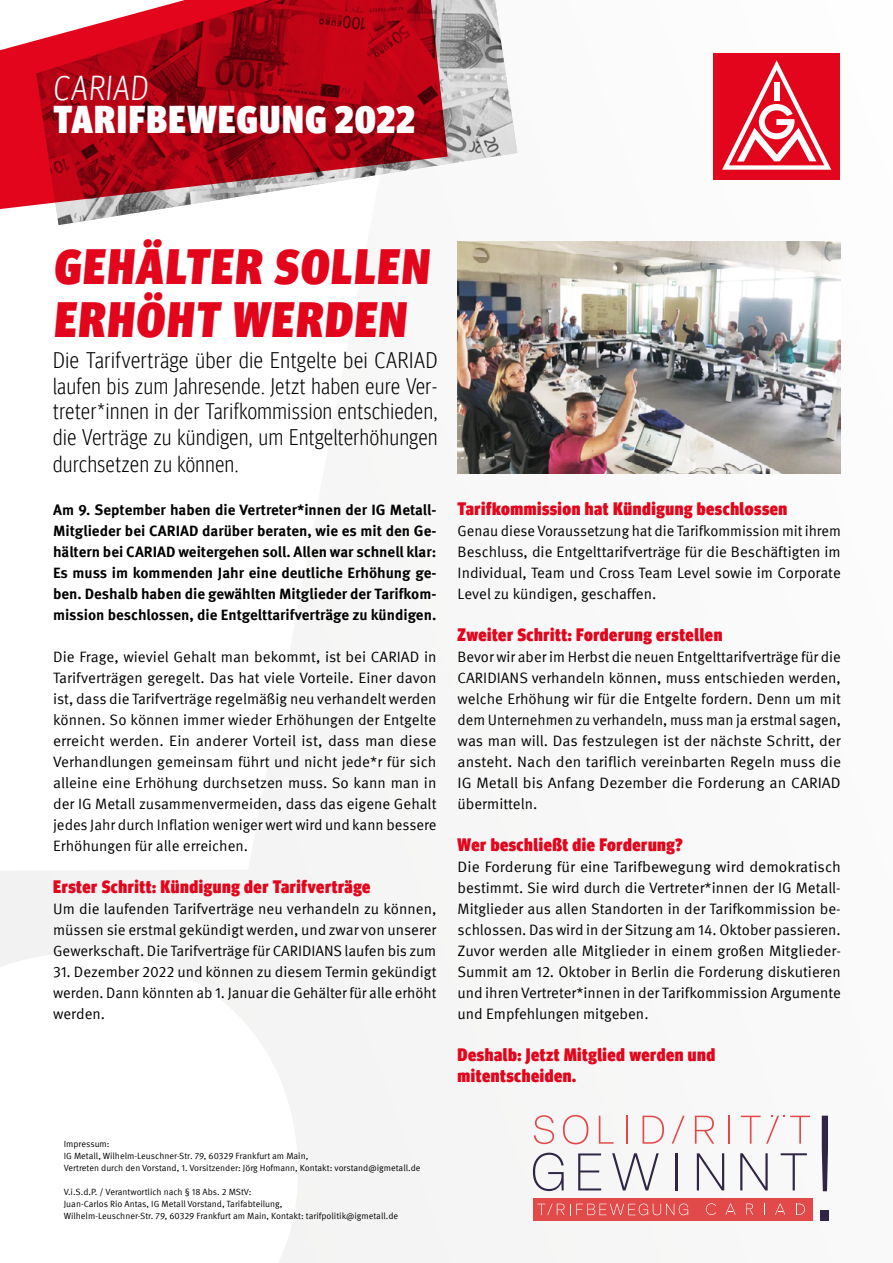
<style>
.page{position:relative;width:893px;height:1263px;background:#f9f9f9}
.page>*{position:absolute;margin:0;border:0;box-sizing:border-box;transform-origin:0 0}
.H1___Überschrift{font:900 condensed 49.5px/52.5px "Meta Head IGM";color:#e3051b}
.t1{font:900 condensed 38.7px "Meta Head IGM";letter-spacing:.04em;color:#fff}
.t2{font:300 condensed 34.5px "Meta Head IGM";color:#fff}
.H1___Überschrift-2{font:300 condensed 22.5px/25.8px "Meta Head IGM";letter-spacing:.03em;color:#000;text-align:justify}
.H3___Textblock_Übers{font:900 condensed 18px "Meta Head IGM";letter-spacing:.03em;color:#e3051b}
.Fließtext{font:15px/21px "Meta IGM";color:#000;text-align:justify}
.Fließtext_Hervorgeho{font:700 15px/21px "Meta IGM";color:#000;text-align:justify}
.Impressum{font:9px "Meta IGM";color:#000}
</style>
<div class="page">
<div style="left:713px;top:53px;width:127px;height:126px;background:#e3051b"></div>
<svg style="left:722px;top:60px;width:109px;height:110px"></svg>
<svg style="left:563px;top:1115px;width:25px;height:29px"></svg>
<div style="left:533px;top:1198px;width:280px;height:22px;background:#e24a49"></div>
<svg style="left:822px;top:1116px;width:6px;height:75px"></svg>
<svg style="left:796px;top:1203px;width:9px;height:12px"></svg>
<svg style="left:775px;top:1203px;width:10px;height:12px"></svg>
<svg style="left:764px;top:1203px;width:1px;height:12px"></svg>
<svg style="left:746px;top:1203px;width:7px;height:12px"></svg>
<svg style="left:725px;top:1203px;width:10px;height:12px"></svg>
<svg style="left:706px;top:1203px;width:10px;height:12px"></svg>
<svg style="left:534px;top:1115px;width:20px;height:29px"></svg>
<svg style="left:599px;top:1116px;width:15px;height:28px"></svg>
<svg style="left:643px;top:1116px;width:21px;height:28px"></svg>
<svg style="left:695px;top:1116px;width:19px;height:28px"></svg>
<svg style="left:533px;top:1153px;width:31px;height:38px"></svg>
<svg style="left:612px;top:1153px;width:47px;height:37px"></svg>
<svg style="left:697px;top:1153px;width:27px;height:37px"></svg>
<svg style="left:740px;top:1153px;width:28px;height:37px"></svg>
<svg style="left:781px;top:1153px;width:26px;height:37px"></svg>
<svg style="left:672px;top:1116px;width:13px;height:28px"></svg>
<svg style="left:741px;top:1115px;width:69px;height:29px"></svg>
<hr style="left:626px;top:1115px;width:2px;height:29px;background:#e24a49">
<hr style="left:728px;top:1115px;width:2px;height:29px;background:#e24a49">
<svg style="left:578px;top:1153px;width:23px;height:37px"></svg>
<svg style="left:537px;top:1203px;width:151px;height:12px"></svg>
<hr style="left:675px;top:1153px;width:2px;height:37px;background:#302545">
<div style="left:821px;top:1210px;width:8px;height:10px;background:#302545"></div>
<img style="left:56px;top:0;width:461px;height:225px">
<svg style="left:0;top:0;width:448px;height:211px;background:#bb2f3d"></svg>
<img style="left:458px;top:241px;width:383px;height:232px">
<p class="t2" style="left:53px;top:64px;width:99px">CARIAD</p>
<p class="t1" style="left:53px;top:89px;width:363px">TARIFBEWEGUNG 2022</p>
<h1 class="H1___Überschrift" style="left:53px;top:237px;width:383px">GEHÄLTER SOLLEN<br>ERHÖHT WERDEN</h1>
<h1 class="H1___Überschrift-2" style="left:53px;top:346px;width:386px">Die Tarifverträge über die Entgelte bei CARIAD laufen bis zum Jahresende. Jetzt haben eure Ver&shy;treter*innen in der Tarifkommission entschieden, die Verträge zu kündigen, um Entgelterhöhungen durchsetzen zu können.</h1>
<p class="Fließtext_Hervorgeho" style="left:53px;top:498px;width:385px">Am 9. September haben die Vertreter*innen der IG Metall-Mitglieder bei CARIAD darüber beraten, wie es mit den Ge&shy;hältern bei CARIAD weitergehen soll. Allen war schnell klar:<br>Es muss im kommenden Jahr eine deutliche Erhöhung ge&shy;ben. Deshalb haben die gewählten Mitglieder der Tarifkom&shy;mission beschlossen, die Entgelttarifverträge zu kündigen.</p>
<p class="Fließtext" style="left:53px;top:645px;width:385px">Die Frage, wieviel Gehalt man bekommt, ist bei CARIAD in Tarifverträgen geregelt. Das hat viele Vorteile. Einer davon ist, dass die Tarifverträge regelmäßig neu verhandelt werden können. So können immer wieder Erhöhungen der Entgelte erreicht werden. Ein anderer Vorteil ist, dass man diese Verhandlungen gemeinsam führt und nicht jede*r für sich alleine eine Erhöhung durchsetzen muss. So kann man in der IG Metall zusammenvermeiden, dass das eigene Gehalt jedes Jahr durch Inflation weniger wert wird und kann bessere Erhöhungen für alle erreichen.</p>
<h3 class="H3___Textblock_Übers" style="left:53px;top:872px;width:319px">Erster Schritt: Kündigung der Tarifverträge</h3>
<p class="Fließtext" style="left:53px;top:897px;width:385px">Um die laufenden Tarifverträge neu verhandeln zu können, müssen sie erstmal gekündigt werden, und zwar von unserer Gewerkschaft. Die Tarifverträge für CARIDIANS laufen bis zum</p>
<p class="Fließtext" style="left:53px;top:960px;width:385px">31. Dezember 2022 und können zu diesem Termin gekündigt werden. Dann könnten ab 1. Januar die Gehälter für alle erhöht werden.</p>
<h3 class="H3___Textblock_Übers" style="left:458px;top:494px;width:331px">Tarifkommission hat Kündigung beschlossen</h3>
<p class="Fließtext" style="left:458px;top:519px;width:385px">Genau diese Voraussetzung hat die Tarifkommission mit ihrem Beschluss, die Entgelttarifverträge für die Beschäftigten im Individual, Team und Cross Team Level sowie im Corporate Level zu kündigen, geschaffen.</p>
<h3 class="H3___Textblock_Übers" style="left:458px;top:620px;width:266px">Zweiter Schritt: Forderung erstellen</h3>
<p class="Fließtext" style="left:458px;top:645px;width:385px">Bevor wir aber im Herbst die neuen Entgelttarifverträge für die CARIDIANS verhandeln können, muss entschieden werden, welche Erhöhung wir für die Entgelte fordern. Denn um mit dem Unternehmen zu verhandeln, muss man ja erstmal sagen, was man will. Das festzulegen ist der nächste Schritt, der ansteht. Nach den tariflich vereinbarten Regeln muss die IG Metall bis Anfang Dezember die Forderung an CARIAD übermitteln.</p>
<h3 class="H3___Textblock_Übers" style="left:458px;top:830px;width:227px">Wer beschließt die Forderung?</h3>
<p class="Fließtext" style="left:458px;top:855px;width:385px">Die Forderung für eine Tarifbewegung wird demokratisch bestimmt. Sie wird durch die Vertreter*innen der IG Metall-Mitglieder aus allen Standorten in der Tarifkommission be&shy;schlossen. Das wird in der Sitzung am 14. Oktober passieren.<br>Zuvor werden alle Mitglieder in einem großen Mitglieder-Summit am 12. Oktober in Berlin die Forderung diskutieren und ihren Vertreter*innen in der Tarifkommission Argumente und Empfehlungen mitgeben.</p>
<h3 class="H3___Textblock_Übers" style="left:458px;top:1040px;width:259px">Deshalb: Jetzt Mitglied werden und</h3>
<h3 class="H3___Textblock_Übers" style="left:458px;top:1061px;width:120px">mitentscheiden.</h3>
<p class="Impressum" style="left:64px;top:1137px;width:47px">Impressum:</p>
<p class="Impressum" style="left:64px;top:1149px;width:246px">IG Metall, Wilhelm-Leuschner-Str. 79, 60329 Frankfurt am Main,</p>
<p class="Impressum" style="left:64px;top:1161px;width:358px">Vertreten durch den Vorstand, 1. Vorsitzender: Jörg Hofmann, Kontakt: vorstand@igmetall.de</p>
<p class="Impressum" style="left:64px;top:1185px;width:189px">V.i.S.d.P. / Verantwortlich nach § 18 Abs. 2 MStV:</p>
<p class="Impressum" style="left:64px;top:1197px;width:220px">Juan-Carlos Rio Antas, IG Metall Vorstand, Tarifabteilung,</p>
<p class="Impressum" style="left:64px;top:1209px;width:336px">Wilhelm-Leuschner-Str. 79, 60329 Frankfurt am Main, Kontakt: tarifpolitik@igmetall.de</p>
</div>
